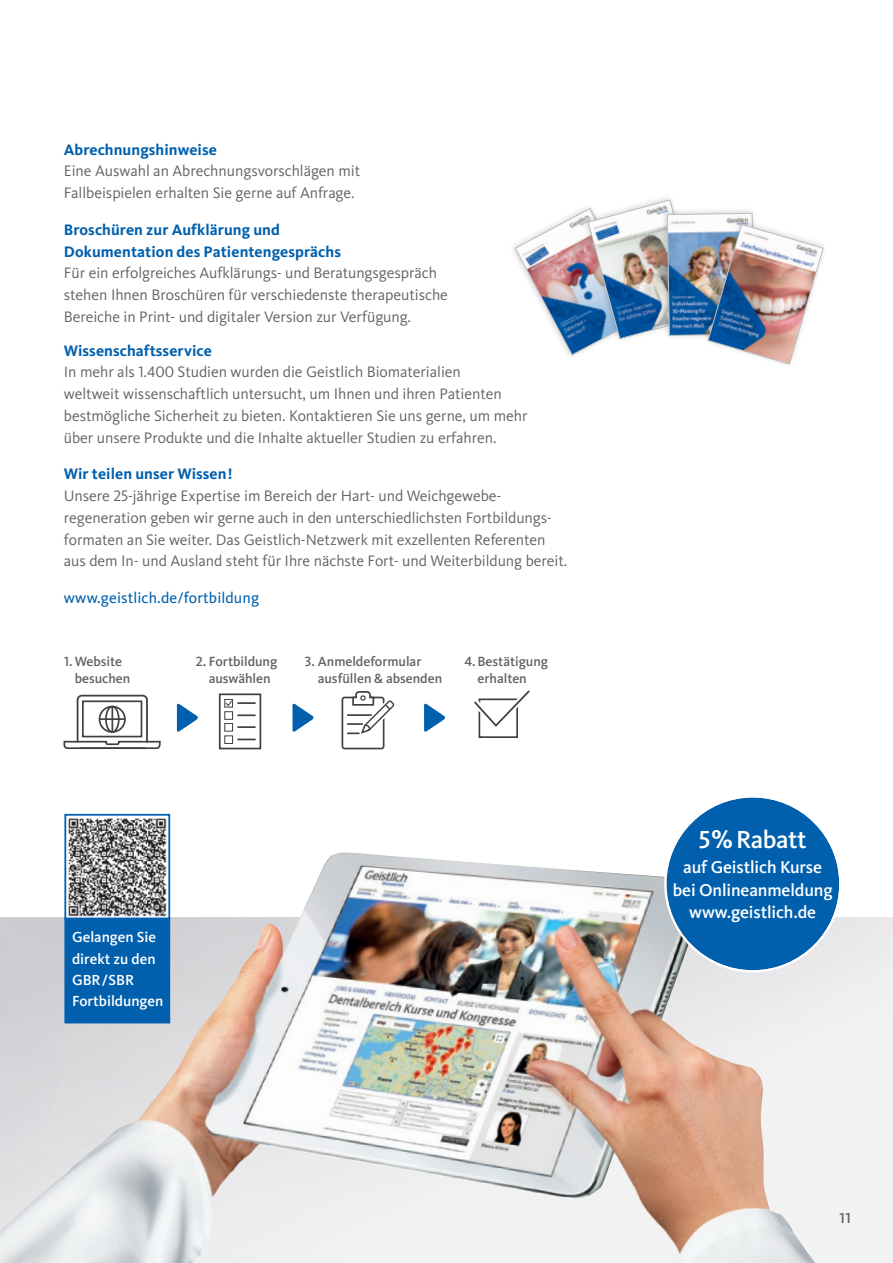
<style>
.page{position:relative;width:893px;height:1263px;background:#fff}
.page>*{position:absolute;margin:0;border:0;box-sizing:border-box;transform-origin:0 0}
.t1{font:500 25.5px "Kievit Pro";letter-spacing:-.015em;color:#fff}
.t2{font:500 17.7px/22.5px "Kievit Pro";letter-spacing:-.01em;color:#fff;text-align:center}
.t3{font:15.75px/21.8px "Kievit OT";letter-spacing:-.005em;color:#636366}
.t4{font:700 15.75px/21.8px "Kievit OT";letter-spacing:.005em;color:#0160ae}
.t5{font:15.75px "Kievit Pro";letter-spacing:.005em;color:#0160ae}
.t6{font:500 15.15px/21.5px "Kievit OT";color:#fff}
.t7{font:500 15px "Kievit OT";color:#636366}
.t8{font:500 13.8px/17px "Kievit OT";letter-spacing:-.005em;color:#636366}
.s1{font-family:"Meta Plus";font-weight:700}
</style>
<div class="page">
<svg style="left:177px;top:704px;width:21px;height:28px"></svg>
<svg style="left:293px;top:704px;width:20px;height:28px"></svg>
<svg style="left:424px;top:704px;width:21px;height:28px"></svg>
<div style="left:219px;top:693px;width:42px;height:56px;border:2px solid #404040"></div>
<div style="left:478px;top:698px;width:40px;height:40px;border:2px solid #404040"></div>
<div style="left:224px;top:699px;width:9px;height:8px;border:1px solid #404040"></div>
<div style="left:224px;top:711px;width:9px;height:9px;border:1px solid #404040"></div>
<svg style="left:237px;top:714px;width:19px;height:2px"></svg>
<div style="left:224px;top:723px;width:9px;height:8px;border:1px solid #404040"></div>
<svg style="left:237px;top:726px;width:19px;height:2px"></svg>
<div style="left:224px;top:735px;width:9px;height:9px;border:1px solid #404040"></div>
<svg style="left:237px;top:739px;width:19px;height:1px"></svg>
<svg style="left:225px;top:700px;width:31px;height:7px"></svg>
<svg style="left:342px;top:691px;width:53px;height:58px"></svg>
<svg style="left:474px;top:690px;width:56px;height:38px"></svg>
<svg style="left:63px;top:695px;width:98px;height:54px"></svg>
<hr style="left:111px;top:707px;width:2px;height:25px;background:#404040">
<hr style="left:99px;top:718px;width:26px;height:2px;background:#404040">
<img style="left:515px;top:200px;width:308px;height:164px">
<img style="left:0;top:852px;width:850px;height:411px">
<svg style="left:664px;top:797px;width:177px;height:175px;background:#3b82bd"></svg>
<img style="left:67px;top:818px;width:100px;height:99px">
<div style="left:64px;top:814px;width:106px;height:106px;border:2px solid #0160ae"></div>
<div style="left:66px;top:919px;width:102px;height:103px;background:#0160ae"></div>
<div style="left:64px;top:918px;width:106px;height:105px;border:2px solid #0160ae"></div>
<p class="t4" style="left:64px;top:140px;width:155px">Abrechnungshinweise</p>
<p class="t3" style="left:64px;top:162px;width:298px">Eine Auswahl an Abrechnungsvorschlägen mit<br>Fallbeispielen erhalten Sie gerne auf Anfrage.</p>
<p class="t4" style="left:64px;top:220px;width:279px">Broschüren zur Aufklärung und<br>Dokumentation des Patientengesprächs</p>
<p class="t3" style="left:64px;top:264px;width:386px">Für ein erfolgreiches Aufklärungs- und Beratungsgespräch stehen Ihnen Broschüren für verschiedenste therapeutische<br>Bereiche in Print- und digitaler Version zur Verfügung.</p>
<p class="t4" style="left:64px;top:341px;width:150px">Wissenschaftsservice</p>
<p class="t3" style="left:64px;top:363px;width:465px">In mehr als 1.400 Studien wurden die Geistlich Biomaterialien<br>weltweit wissenschaftlich untersucht, um Ihnen und ihren Patienten bestmögliche Sicherheit zu bieten. Kontaktieren Sie uns gerne, um mehr über unsere Produkte und die Inhalte aktueller Studien zu erfahren.</p>
<p class="t4" style="left:64px;top:465px;width:170px">Wir teilen unser Wissen!</p>
<p class="t3" style="left:64px;top:486px;width:505px">Unsere 25-jährige Expertise im Bereich der Hart- und Weichgewebe&shy;regeneration geben wir gerne auch in den unterschiedlichsten Fortbildungs&shy;formaten an Sie weiter. Das Geistlich-Netzwerk mit exzellenten Referenten aus dem In- und Ausland steht für Ihre nächste Fort- und Weiterbildung bereit.</p>
<p class="t5" style="left:64px;top:592px;width:197px">www.geistlich.de/fortbildung</p>
<p class="t8" style="left:75px;top:654px;width:57px;text-indent:-11px">1. Website besuchen</p>
<p class="t8" style="left:196px;top:654px;width:83px;text-align:center">2. Fortbildung auswählen</p>
<p class="t8" style="left:318px;top:654px;width:126px;text-indent:-13px">3. Anmeldeformular ausfüllen &amp; absenden</p>
<p class="t8" style="left:478px;top:654px;width:72px;text-indent:-13px">4. Bestätigung erhalten</p>
<p class="t6" style="left:72px;top:927px;width:93px">Gelangen Sie direkt zu den<br>GBR/SBR<br>Fortbildungen</p>
<h1 class="t1" style="left:699px;top:829px;width:109px">5<span class="s1">%</span>Rabatt</h1>
<p class="t2" style="left:673px;top:857px;width:161px">auf Geistlich Kurse bei Onlineanmeldung www.geistlich.de</p>
<p class="t7" style="left:840px;top:1212px;width:13px">11</p>
</div>
